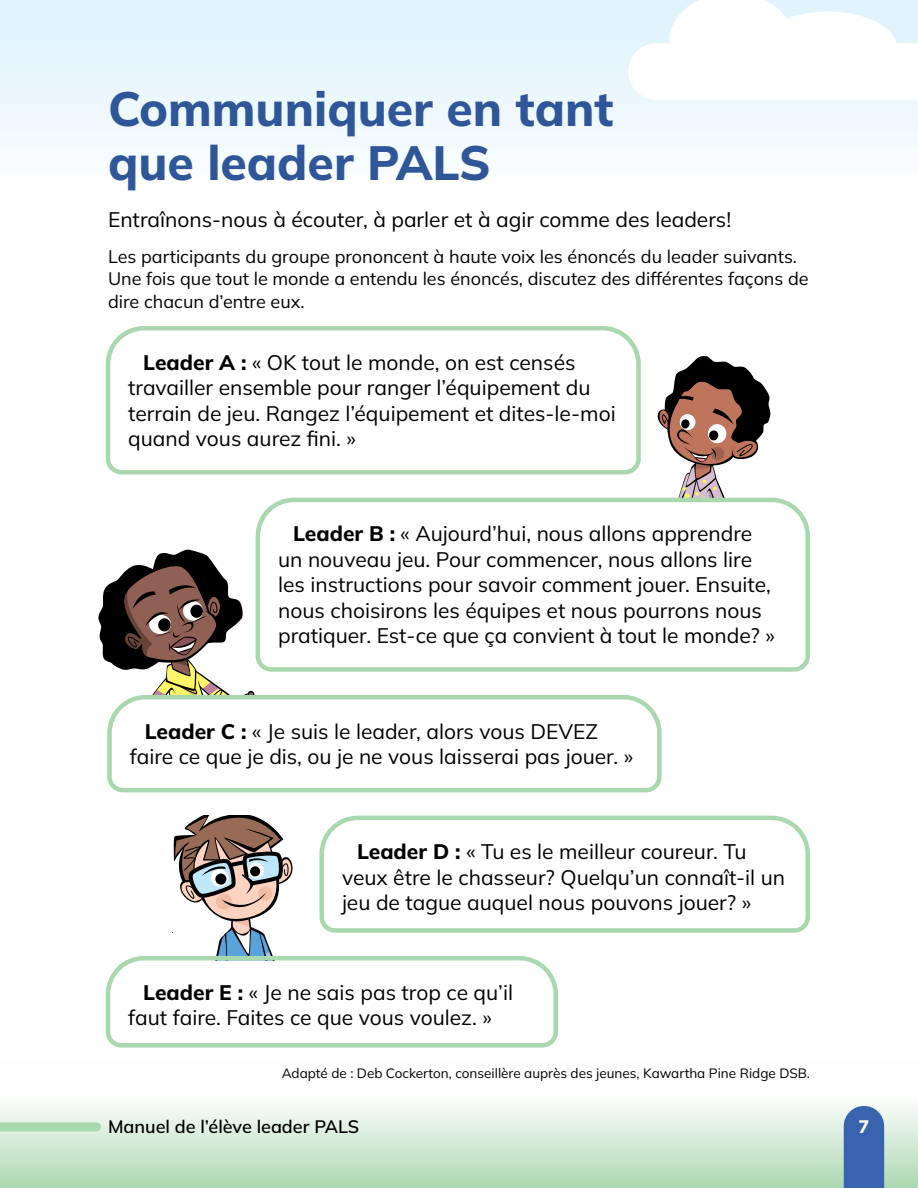
<style>
.page{position:relative;width:918px;height:1188px;background:#fff}
.page>*{position:absolute;margin:0;border:0;box-sizing:border-box;transform-origin:0 0}
.H1_H1{font:800 48px/54px "Mulish";color:#2f5699}
.P_p_intro{font:21px/25.5px "Mulish";color:#000}
.P_p{font:18px/22.5px "Mulish";color:#000}
.t1{font:600 18px "Mulish";color:#000}
.t2{font:800 18px "Mulish";color:#fff}
.P_Source_footnote{font:13.5px "Mulish";color:#000}
.s1{font-weight:800}
</style>
<div class="page">
<svg style="left:657px;top:356px;width:114px;height:139px"></svg>
<svg style="left:98px;top:550px;width:156px;height:143px"></svg>
<svg style="left:173px;top:816px;width:120px;height:138px"></svg>
<div style="left:0;top:1061px;width:918px;height:127px;background:linear-gradient(to bottom,#fff,#b2dbb7)"></div>
<div style="left:844px;top:1106px;width:40px;height:82px;background:#3763af"></div>
<div style="left:0;top:0;width:918px;height:179px;background:#edf8fd"></div>
<svg style="left:628px;top:0;width:290px;height:100px"></svg>
<svg style="left:0;top:1122px;width:101px;height:9px"></svg>
<svg style="left:105px;top:326px;width:536px;height:149px"></svg>
<svg style="left:253px;top:495px;width:557px;height:179px"></svg>
<svg style="left:107px;top:693px;width:555px;height:100px"></svg>
<svg style="left:319px;top:815px;width:491px;height:118px"></svg>
<svg style="left:105px;top:954px;width:453px;height:94px"></svg>
<h1 class="H1_H1" style="left:108px;top:81px;width:507px">Communiquer en tant que leader PALS</h1>
<p class="P_p_intro" style="left:108px;top:206px;width:625px">Entraînons-nous à écouter, à parler et à agir comme des leaders!</p>
<p class="P_p" style="left:108px;top:245px;width:702px">Les participants du groupe prononcent à haute voix les énoncés du leader suivants.<br>Une fois que tout le monde a entendu les énoncés, discutez des différentes façons de dire chacun d’entre eux.</p>
<p class="P_p_intro" style="left:128px;top:349px;width:489px;text-indent:15px"><span class="s1">Leader A :</span> « OK tout le monde, on est censés travailler ensemble pour ranger l’équipement du terrain de jeu. Rangez l’équipement et dites-le-moi quand vous aurez fini. »</p>
<p class="P_p_intro" style="left:278px;top:520px;width:498px;text-indent:15px"><span class="s1">Leader B :</span> « Aujourd’hui, nous allons apprendre un nouveau jeu. Pour commencer, nous allons lire les instructions pour savoir comment jouer. Ensuite, nous choisirons les équipes et nous pourrons nous pratiquer. Est-ce que ça convient à tout le monde? »</p>
<p class="P_p_intro" style="left:130px;top:718px;width:505px;text-indent:15px"><span class="s1">Leader C :</span> « Je suis le leader, alors vous DEVEZ faire ce que je dis, ou je ne vous laisserai pas jouer. »</p>
<p class="P_p_intro" style="left:342px;top:838px;width:445px;text-indent:15px"><span class="s1">Leader D :</span> « Tu es le meilleur coureur. Tu veux être le chasseur? Quelqu’un connaît-il un jeu de tague auquel nous pouvons jouer? »</p>
<p class="P_p_intro" style="left:128px;top:979px;width:386px;text-indent:15px"><span class="s1">Leader E :</span> « Je ne sais pas trop ce qu’il faut faire. Faites ce que vous voulez. »</p>
<p class="P_Source_footnote" style="left:282px;top:1064px;width:530px">Adapté de : Deb Cockerton, conseillère auprès des jeunes, Kawartha Pine Ridge DSB.</p>
<p class="t1" style="left:108px;top:1114px;width:253px">Manuel de l’élève leader PALS</p>
<p class="t2" style="left:859px;top:1114px;width:12px">7</p>
</div>
